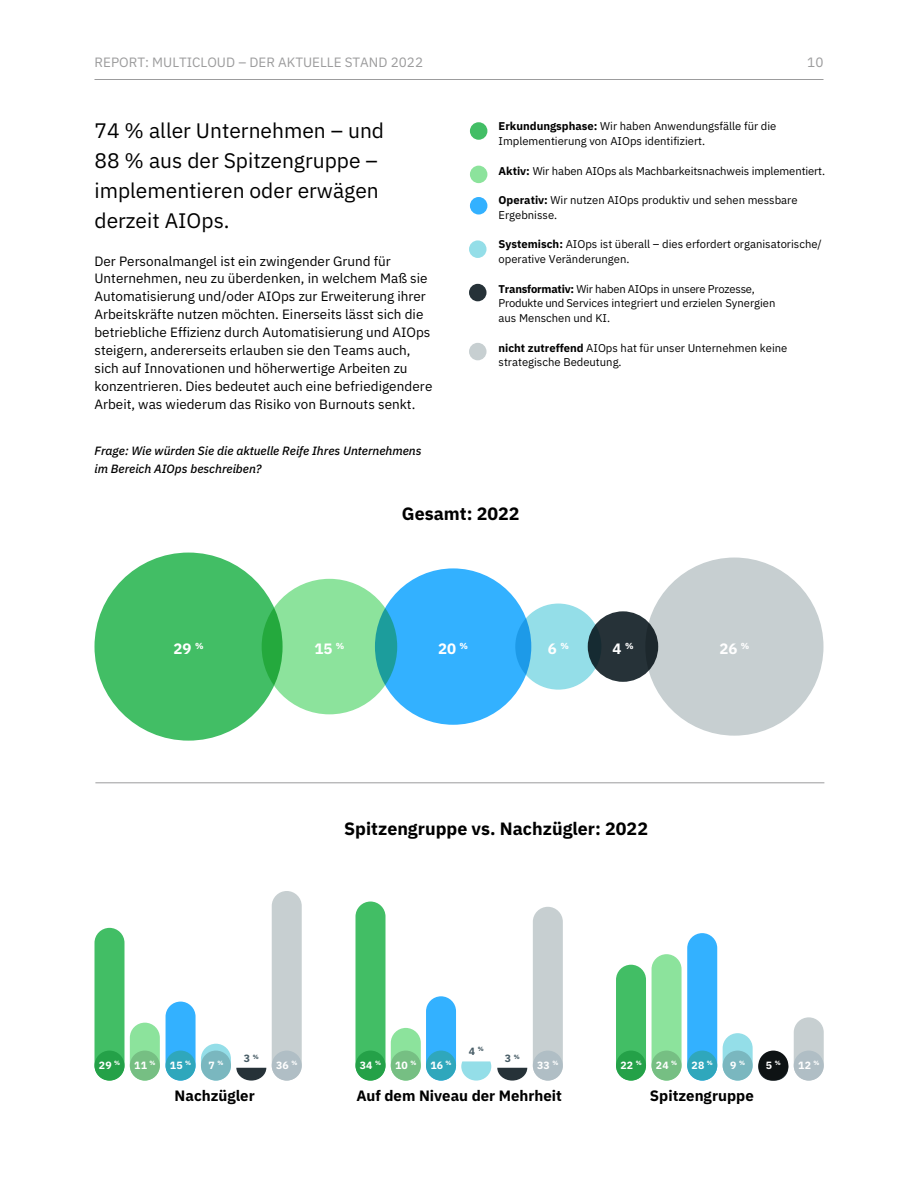
<style>
.page{position:relative;width:918px;height:1188px;background:#fff}
.page>*{position:absolute;margin:0;border:0;box-sizing:border-box;transform-origin:0 0}
.t1{font:21px/30px "IBM Plex Sans";color:#000}
.t2{font:700 17.85px "IBM Plex Sans";color:#000}
.t3{font:700 15px "IBM Plex Sans";color:#000}
.t4{font:700 15px "IBM Plex Sans";color:#fff}
.t5{font:13.5px/18px "IBM Plex Sans";color:#000}
.t6{font:13.5px "IBM Plex Sans";color:#9c9c9d}
.t7{font:italic 500 12px/18px "IBM Plex Sans";color:#000}
.t8{font:11.25px/14.7px "IBM Plex Sans";color:#000}
.t9{font:700 10.5px "IBM Plex Sans";letter-spacing:.02em;color:#fff}
.t10{font:700 10.5px "IBM Plex Sans";color:#455a64}
.s1{font-weight:700}
</style>
<div class="page">
<div style="left:95px;top:553px;width:188px;height:188px;background:#42be65;border-radius:94px"></div>
<div style="left:262px;top:579px;width:135px;height:135px;background:#8ce39c;border-radius:68px"></div>
<div style="left:375px;top:568px;width:156px;height:157px;background:#33b1ff;border-radius:78px"></div>
<div style="left:515px;top:604px;width:86px;height:86px;background:#94dee8;border-radius:43px"></div>
<div style="left:588px;top:611px;width:70px;height:71px;background:#263238;border-radius:35px"></div>
<div style="left:645px;top:558px;width:178px;height:178px;background:#c7cfd1;border-radius:89px"></div>
<div style="left:426px;top:996px;width:30px;height:85px;background:#33b1ff;border-radius:15px"></div>
<div style="left:391px;top:1028px;width:30px;height:53px;background:#8ce39c;border-radius:15px"></div>
<div style="left:533px;top:907px;width:30px;height:174px;background:#c7cfd1;border-radius:15px"></div>
<div style="left:356px;top:902px;width:30px;height:179px;background:#42be65;border-radius:15px"></div>
<div style="left:356px;top:1051px;width:30px;height:30px;background:#24a148;border-radius:50%"></div>
<div style="left:391px;top:1051px;width:30px;height:30px;background:#76bf83;border-radius:50%"></div>
<div style="left:426px;top:1051px;width:30px;height:30px;background:#2fa7bc;border-radius:50%"></div>
<svg style="left:461px;top:1061px;width:30px;height:20px"></svg>
<div style="left:533px;top:1051px;width:30px;height:30px;background:#b0bec5;border-radius:50%"></div>
<div style="left:470px;top:122px;width:17px;height:18px;background:#42be65;border-radius:50%"></div>
<div style="left:470px;top:166px;width:17px;height:17px;background:#8ce39c;border-radius:50%"></div>
<div style="left:470px;top:197px;width:17px;height:18px;background:#33b1ff;border-radius:50%"></div>
<div style="left:469px;top:240px;width:18px;height:18px;background:#94dee8;border-radius:50%"></div>
<div style="left:469px;top:284px;width:18px;height:17px;background:#263238;border-radius:50%"></div>
<div style="left:469px;top:343px;width:18px;height:17px;background:#c7cfd1;border-radius:50%"></div>
<hr style="left:95px;top:783px;width:729px;height:1px;background:#9c9c9d">
<svg style="left:497px;top:1068px;width:30px;height:13px"></svg>
<div style="left:794px;top:1017px;width:30px;height:64px;background:#c7cfd1;border-radius:15px"></div>
<svg style="left:758px;top:1054px;width:30px;height:27px"></svg>
<div style="left:723px;top:1033px;width:30px;height:48px;background:#94dee8;border-radius:15px"></div>
<div style="left:687px;top:933px;width:30px;height:148px;background:#33b1ff;border-radius:15px"></div>
<div style="left:652px;top:954px;width:30px;height:127px;background:#8ce39c;border-radius:15px"></div>
<div style="left:616px;top:965px;width:30px;height:116px;background:#42be65;border-radius:15px"></div>
<div style="left:616px;top:1051px;width:30px;height:30px;background:#24a148;border-radius:50%"></div>
<div style="left:652px;top:1051px;width:30px;height:30px;background:#76bf83;border-radius:50%"></div>
<div style="left:687px;top:1051px;width:30px;height:30px;background:#2fa7bc;border-radius:50%"></div>
<div style="left:723px;top:1051px;width:30px;height:30px;background:#7ab7bf;border-radius:50%"></div>
<div style="left:758px;top:1051px;width:30px;height:30px;background:#0e1314;border-radius:50%"></div>
<div style="left:794px;top:1051px;width:30px;height:30px;background:#b0bec5;border-radius:50%"></div>
<svg style="left:236px;top:1068px;width:30px;height:13px"></svg>
<div style="left:272px;top:891px;width:30px;height:190px;background:#c7cfd1;border-radius:15px"></div>
<div style="left:201px;top:1044px;width:30px;height:37px;background:#94dee8;border-radius:15px"></div>
<div style="left:166px;top:1002px;width:30px;height:79px;background:#33b1ff;border-radius:15px"></div>
<div style="left:130px;top:1023px;width:30px;height:58px;background:#8ce39c;border-radius:15px"></div>
<div style="left:94px;top:928px;width:30px;height:153px;background:#42be65;border-radius:15px"></div>
<div style="left:94px;top:1051px;width:30px;height:30px;background:#24a148;border-radius:50%"></div>
<div style="left:130px;top:1051px;width:30px;height:30px;background:#76bf83;border-radius:50%"></div>
<div style="left:166px;top:1051px;width:30px;height:30px;background:#2fa7bc;border-radius:50%"></div>
<div style="left:201px;top:1051px;width:30px;height:30px;background:#7ab7bf;border-radius:50%"></div>
<div style="left:272px;top:1051px;width:30px;height:30px;background:#b0bec5;border-radius:50%"></div>
<hr style="left:94px;top:79px;width:730px;height:1px;background:#9c9c9d">
<p class="t6" style="left:94px;top:52px;width:330px">REPORT: MULTICLOUD – DER AKTUELLE STAND 2022</p>
<p class="t6" style="left:807px;top:52px;width:18px">10</p>
<h1 class="t1" style="left:94px;top:113px;width:291px">74 % aller Unternehmen – und<br>88 % aus der Spitzengruppe – implementieren oder erwägen derzeit AIOps.</h1>
<p class="t5" style="left:94px;top:251px;width:339px">Der Personalmangel ist ein zwingender Grund für Unternehmen, neu zu überdenken, in welchem Maß sie Automatisierung und/oder AIOps zur Erweiterung ihrer Arbeitskräfte nutzen möchten. Einerseits lässt sich die betriebliche Effizienz durch Automatisierung und AIOps steigern, andererseits erlauben sie den Teams auch, sich auf Innovationen und höherwertige Arbeiten zu konzentrieren. Dies bedeutet auch eine befriedigendere Arbeit, was wiederum das Risiko von Burnouts senkt.</p>
<p class="t7" style="left:94px;top:440px;width:329px">Frage: Wie würden Sie die aktuelle Reife Ihres Unternehmens im Bereich AIOps beschreiben?</p>
<p class="t8" style="left:499px;top:118px;width:279px"><span class="s1">Erkundungsphase:</span> Wir haben Anwendungsfälle für die<br>Implementierung von AIOps identifiziert.</p>
<p class="t8" style="left:499px;top:162px;width:328px"><span class="s1">Aktiv:</span> Wir haben AIOps als Machbarkeitsnachweis implementiert.</p>
<p class="t8" style="left:499px;top:192px;width:300px"><span class="s1">Operativ:</span> Wir nutzen AIOps produktiv und sehen messbare<br>Ergebnisse.</p>
<p class="t8" style="left:499px;top:236px;width:325px"><span class="s1">Systemisch:</span> AIOps ist überall – dies erfordert organisatorische/ operative Veränderungen.</p>
<p class="t8" style="left:499px;top:280px;width:278px"><span class="s1">Transformativ:</span> Wir haben AIOps in unsere Prozesse,<br>Produkte und Services integriert und erzielen Synergien aus Menschen und KI.</p>
<p class="t8" style="left:499px;top:339px;width:290px"><span class="s1">nicht zutreffend</span> AIOps hat für unser Unternehmen keine strategische Bedeutung.</p>
<h2 class="t2" style="left:402px;top:499px;width:119px">Gesamt: 2022</h2>
<h3 class="t4" style="left:174px;top:636px;width:32px">29 <sup>%</sup></h3>
<h3 class="t4" style="left:314px;top:636px;width:32px">15 <sup>%</sup></h3>
<h3 class="t4" style="left:438px;top:636px;width:32px">20 <sup>%</sup></h3>
<h3 class="t4" style="left:548px;top:636px;width:23px">6 <sup>%</sup></h3>
<h3 class="t4" style="left:612px;top:636px;width:23px">4 <sup>%</sup></h3>
<h3 class="t4" style="left:719px;top:636px;width:32px">26 <sup>%</sup></h3>
<h2 class="t2" style="left:344px;top:814px;width:305px">Spitzengruppe vs. Nachzügler: 2022</h2>
<p class="t9" style="left:99px;top:1056px;width:23px">29 <sup>%</sup></p>
<p class="t9" style="left:134px;top:1056px;width:23px">11 <sup>%</sup></p>
<p class="t9" style="left:170px;top:1056px;width:23px">15 <sup>%</sup></p>
<p class="t9" style="left:209px;top:1056px;width:16px">7 <sup>%</sup></p>
<p class="t10" style="left:244px;top:1050px;width:16px">3 <sup>%</sup></p>
<h3 class="t3" style="left:175px;top:1084px;width:82px">Nachzügler</h3>
<p class="t9" style="left:276px;top:1056px;width:23px">36 <sup>%</sup></p>
<p class="t10" style="left:469px;top:1043px;width:16px">4 <sup>%</sup></p>
<p class="t10" style="left:505px;top:1050px;width:16px">3 <sup>%</sup></p>
<h3 class="t3" style="left:356px;top:1084px;width:207px">Auf dem Niveau der Mehrheit</h3>
<p class="t9" style="left:360px;top:1056px;width:23px">34 <sup>%</sup></p>
<p class="t9" style="left:395px;top:1056px;width:23px">10 <sup>%</sup></p>
<p class="t9" style="left:431px;top:1056px;width:23px">16 <sup>%</sup></p>
<p class="t9" style="left:537px;top:1056px;width:23px">33 <sup>%</sup></p>
<p class="t9" style="left:620px;top:1056px;width:23px">22 <sup>%</sup></p>
<p class="t9" style="left:656px;top:1056px;width:23px">24 <sup>%</sup></p>
<p class="t9" style="left:692px;top:1056px;width:23px">28 <sup>%</sup></p>
<p class="t9" style="left:730px;top:1056px;width:16px">9 <sup>%</sup></p>
<p class="t9" style="left:766px;top:1056px;width:16px">5 <sup>%</sup></p>
<p class="t9" style="left:798px;top:1056px;width:23px">12 <sup>%</sup></p>
<h3 class="t3" style="left:650px;top:1084px;width:106px">Spitzengruppe</h3>
</div>
